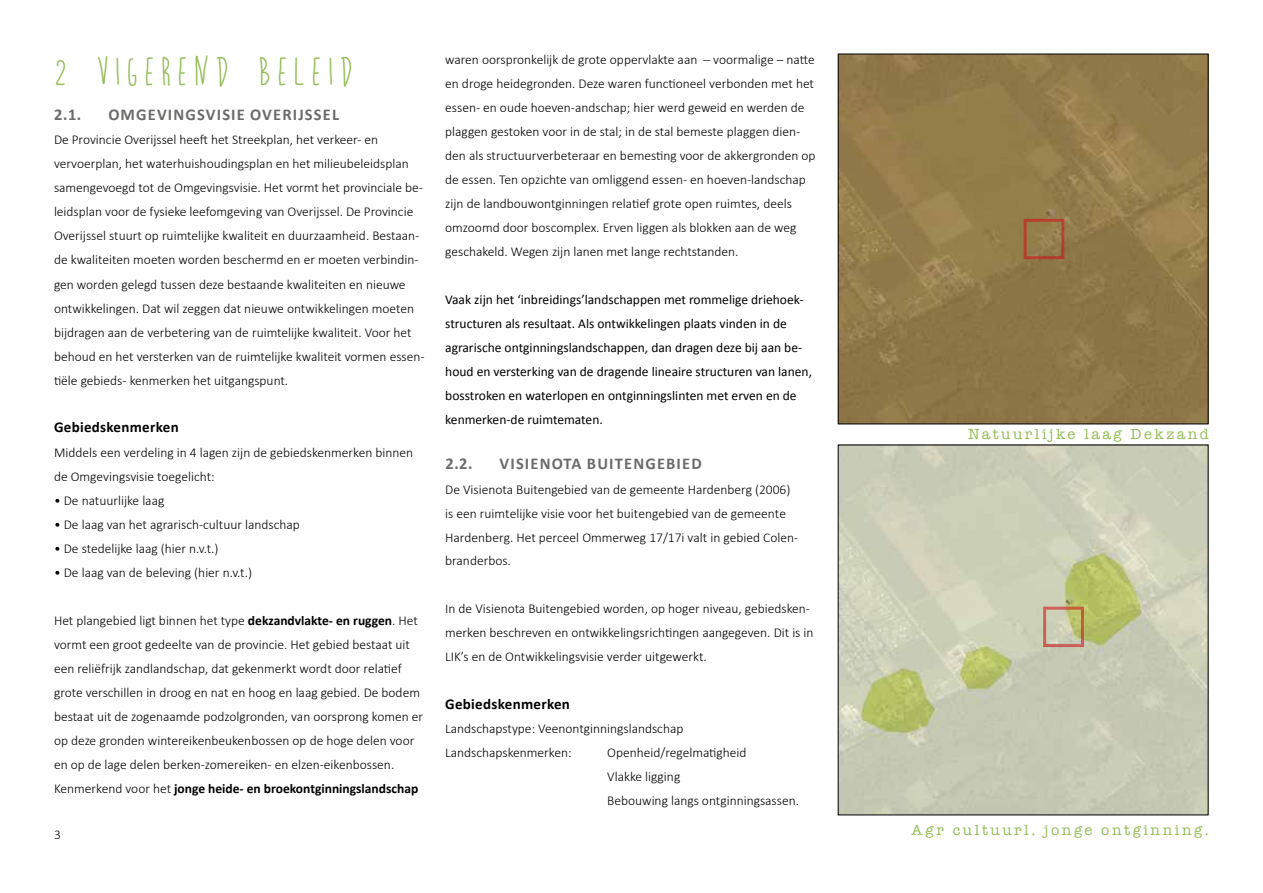
<style>
.page{position:relative;width:1263px;height:893px;background:#fff}
.page>*{position:absolute;margin:0;border:0;box-sizing:border-box;transform-origin:0 0}
.t1{font:700 16.5px "Calibri";letter-spacing:.07em;color:#6b6b6a}
.t2{font:15px "American Typewriter";letter-spacing:.17em;color:#94bc57}
.t3{font:700 15px "Calibri";letter-spacing:.02em;color:#000}
.t4{font:300 13.5px/24px "Calibri";color:#000}
.t5{font:300 13.5px/24px "Calibri";color:#010202}
.t6{font:13.5px/24px "Calibri";color:#000}
.s1{font-weight:700}
</style>
<div class="page">
<img style="left:840px;top:447px;width:366px;height:366px">
<img style="left:840px;top:56px;width:366px;height:366px">
<div style="left:1023px;top:219px;width:41px;height:40px;border:3px solid #cd171a"></div>
<p class="t1" style="left:54px;top:105px;width:29px">2.1.</p>
<p class="t1" style="left:108px;top:105px;width:232px">OMGEVINGSVISIE OVERIJSSEL</p>
<p class="t5" style="left:54px;top:128px;width:372px">De Provincie Overijssel heeft het Streekplan, het verkeer- en vervoerplan, het waterhuishoudingsplan en het milieubeleidsplan samengevoegd tot de Omgevingsvisie. Het vormt het provinciale be&shy;leidsplan voor de fysieke leefomgeving van Overijssel. De Provincie Overijssel stuurt op ruimtelijke kwaliteit en duurzaamheid. Bestaan&shy;de kwaliteiten moeten worden beschermd en er moeten verbindin&shy;gen worden gelegd tussen deze bestaande kwaliteiten en nieuwe ontwikkelingen. Dat wil zeggen dat nieuwe ontwikkelingen moeten bijdragen aan de verbetering van de ruimtelijke kwaliteit. Voor het behoud en het versterken van de ruimtelijke kwaliteit vormen essen&shy;tiële gebieds- kenmerken het uitgangspunt.</p>
<p class="t3" style="left:54px;top:418px;width:126px">Gebiedskenmerken</p>
<p class="t5" style="left:54px;top:440px;width:361px">Middels een verdeling in 4 lagen zijn de gebiedskenmerken binnen de Omgevingsvisie toegelicht:</p>
<p class="t5" style="left:54px;top:488px;width:112px">• De natuurlijke laag</p>
<p class="t5" style="left:54px;top:512px;width:247px">• De laag van het agrarisch-cultuur landschap</p>
<p class="t5" style="left:54px;top:536px;width:166px">• De stedelijke laag (hier n.v.t.)</p>
<p class="t5" style="left:54px;top:560px;width:200px">• De laag van de beleving (hier n.v.t.)</p>
<p class="t4" style="left:54px;top:608px;width:371px">Het plangebied ligt binnen het type <span class="s1">dekzandvlakte- en ruggen</span>. Het vormt een groot gedeelte van de provincie. Het gebied bestaat uit een reliëfrijk zandlandschap, dat gekenmerkt wordt door relatief grote verschillen in droog en nat en hoog en laag gebied. De bodem bestaat uit de zogenaamde podzolgronden, van oorsprong komen er op deze gronden wintereikenbeukenbossen op de hoge delen voor en op de lage delen berken-zomereiken- en elzen-eikenbossen.<br>Kenmerkend voor het <span class="s1">jonge heide- en broekontginningslandschap</span></p>
<p class="t4" style="left:54px;top:822px;width:8px">3</p>
<p class="t4" style="left:445px;top:48px;width:372px">waren oorspronkelijk de grote oppervlakte aan – voormalige – natte en droge heidegronden. Deze waren functioneel verbonden met het essen- en oude hoeven-andschap; hier werd geweid en werden de plaggen gestoken voor in de stal; in de stal bemeste plaggen dien&shy;den als structuurverbeteraar en bemesting voor de akkergronden op de essen. Ten opzichte van omliggend essen- en hoeven-landschap zijn de landbouwontginningen relatief grote open ruimtes, deels omzoomd door boscomplex. Erven liggen als blokken aan de weg geschakeld. Wegen zijn lanen met lange rechtstanden.</p>
<p class="t6" style="left:445px;top:287px;width:368px">Vaak zijn het ‘inbreidings’landschappen met rommelige driehoek&shy;structuren als resultaat. Als ontwikkelingen plaats vinden in de agrarische ontginningslandschappen, dan dragen deze bij aan be&shy;houd en versterking van de dragende lineaire structuren van lanen, bosstroken en waterlopen en ontginningslinten met erven en de kenmerken-de ruimtematen.</p>
<p class="t1" style="left:446px;top:453px;width:29px">2.2.</p>
<p class="t1" style="left:500px;top:453px;width:204px">VISIENOTA BUITENGEBIED</p>
<p class="t4" style="left:445px;top:478px;width:354px">De Visienota Buitengebied van de gemeente Hardenberg (2006) is een ruimtelijke visie voor het buitengebied van de gemeente Hardenberg. Het perceel Ommerweg 17/17i valt in gebied Colen&shy;branderbos.</p>
<p class="t4" style="left:445px;top:597px;width:370px">In de Visienota Buitengebied worden, op hoger niveau, gebiedsken&shy;merken beschreven en ontwikkelingsrichtingen aangegeven. Dit is in<br>LIK’s en de Ontwikkelingsvisie verder uitgewerkt.</p>
<p class="t3" style="left:445px;top:695px;width:126px">Gebiedskenmerken</p>
<p class="t4" style="left:445px;top:717px;width:240px">Landschapstype: Veenontginningslandschap<br>Landschapskenmerken:</p>
<p class="t4" style="left:607px;top:741px;width:193px">Openheid/regelmatigheid<br>Vlakke ligging<br>Bebouwing langs ontginningsassen.</p>
<p class="t2" style="left:968px;top:423px;width:242px">Natuurlijke laag Dekzand</p>
<p class="t2" style="left:911px;top:818px;width:299px">Agr cultuurl. jonge ontginning.</p>
</div>
